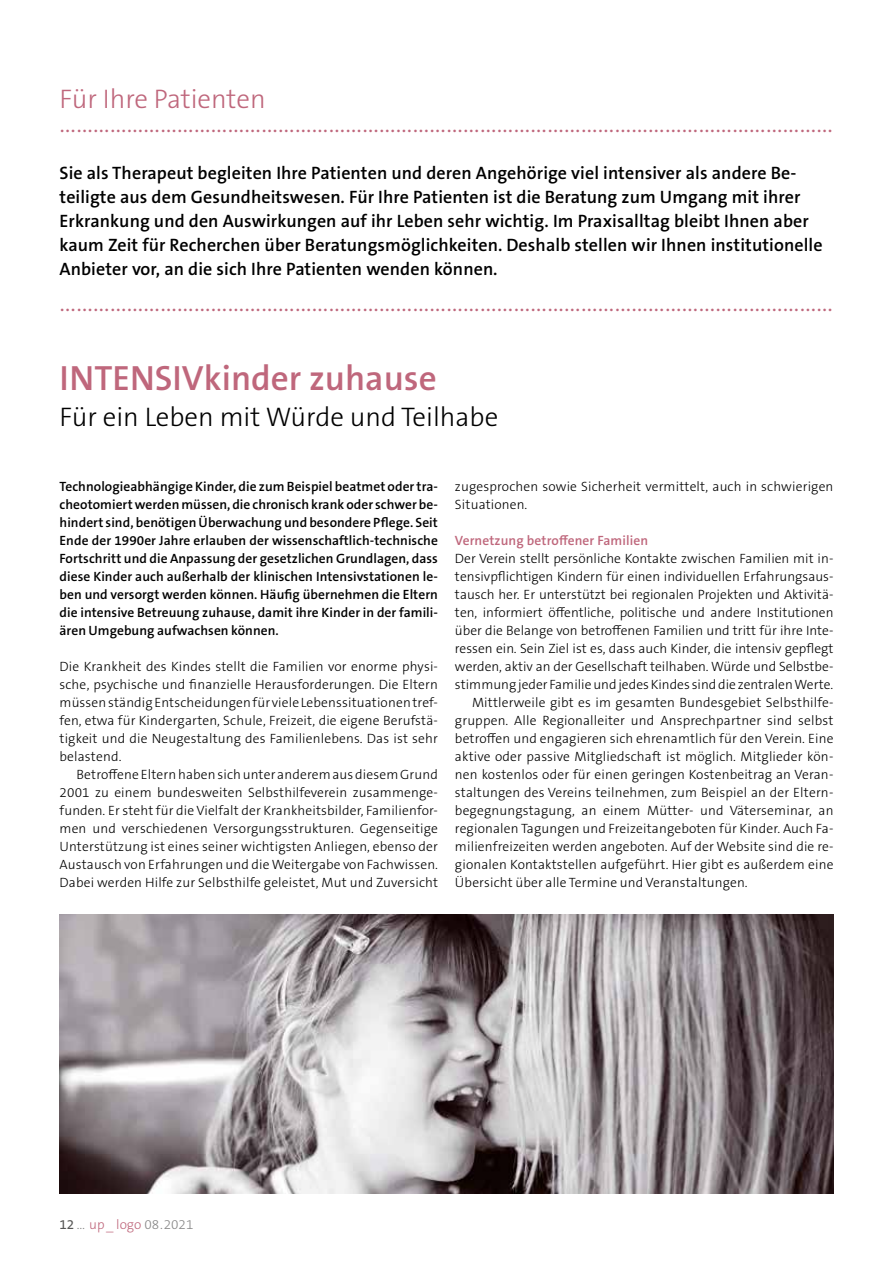
<style>
.page{position:relative;width:893px;height:1263px;background:#fff}
.page>*{position:absolute;margin:0;border:0;box-sizing:border-box;transform-origin:0 0}
.t1{font:600 35.25px "The Sans B W6";color:#bf677c}
.t2{font:300 27px/23.4px "The Sans B W3";color:#bf677c}
.t3{font:300 27px "The Sans B W3";color:#000}
.t4{font:600 18px/24px "The Sans B W6";letter-spacing:.005em;color:#000}
.t5{font:300 13.5px/18px "The Sans B W3";letter-spacing:.01em;color:#000;text-align:justify}
.t6{font:600 13.5px/18px "The Sans B W6";letter-spacing:.005em;color:#000;text-align:justify}
.t7{font:600 13.5px "The Sans B W6";letter-spacing:.01em;color:#bf677c}
.t8{font:300 13.5px "The Sans B W3";color:#878787}
.s1{font-family:"The Sans B W5 Plain";font-weight:400;color:#575756}
.s2{color:#bf677c}
</style>
<div class="page">
<img style="left:60px;top:914px;width:773px;height:279px">
<h2 class="t2" style="left:60px;top:88px;width:775px">Für Ihre Patienten ..........................................................................................................................................</h2>
<p class="t4" style="left:60px;top:161px;width:764px">Sie als Therapeut begleiten Ihre Patienten und deren Angehörige viel intensiver als andere Be&shy;teiligte aus dem Gesundheitswesen. Für Ihre Patienten ist die Beratung zum Umgang mit ihrer Erkrankung und den Auswirkungen auf ihr Leben sehr wichtig. Im Praxisalltag bleibt Ihnen aber kaum Zeit für Recherchen über Beratungsmöglichkeiten. Deshalb stellen wir Ihnen institutionelle Anbieter vor, an die sich Ihre Patienten wenden können.</p>
<h2 class="t2" style="left:60px;top:290px;width:775px">..........................................................................................................................................</h2>
<h1 class="t1" style="left:60px;top:356px;width:379px">INTENSIVkinder zuhause</h1>
<h2 class="t3" style="left:60px;top:400px;width:440px">Für ein Leben mit Würde und Teilhabe</h2>
<p class="t6" style="left:60px;top:477px;width:380px">Technologieabhängige Kinder, die zum Beispiel beatmet oder tra&shy;cheotomiert werden müssen, die chronisch krank oder schwer be&shy;hindert sind, benötigen Überwachung und besondere Pflege. Seit Ende der 1990er Jahre erlauben der wissenschaftlich-technische Fortschritt und die Anpassung der gesetzlichen Grundlagen, dass diese Kinder auch außerhalb der klinischen Intensivstationen le&shy;ben und versorgt werden können. Häufig übernehmen die Eltern die intensive Betreuung zuhause, damit ihre Kinder in der famili&shy;ären Umgebung aufwachsen können.</p>
<p class="t5" style="left:60px;top:657px;width:380px">Die Krankheit des Kindes stellt die Familien vor enorme physi&shy;sche, psychische und finanzielle Herausforderungen. Die Eltern müssen ständig Entscheidungen für viele Lebenssituationen tref&shy;fen, etwa für Kindergarten, Schule, Freizeit, die eigene Berufstä&shy;tigkeit und die Neugestaltung des Familienlebens. Das ist sehr belastend.</p>
<p class="t5" style="left:60px;top:765px;width:380px;text-indent:17px">Betroffene Eltern haben sich unter anderem aus diesem Grund 2001 zu einem bundesweiten Selbsthilfeverein zusammenge&shy;funden. Er steht für die Vielfalt der Krankheitsbilder, Familienfor&shy;men und verschiedenen Versorgungsstrukturen. Gegenseitige Unterstützung ist eines seiner wichtigsten Anliegen, ebenso der Austausch von Erfahrungen und die Weitergabe von Fachwissen.<br>Dabei werden Hilfe zur Selbsthilfe geleistet, Mut und Zuversicht</p>
<p class="t5" style="left:455px;top:477px;width:380px">zugesprochen sowie Sicherheit vermittelt, auch in schwierigen<br>Situationen.</p>
<p class="t7" style="left:455px;top:532px;width:195px">Vernetzung betroffener Familien</p>
<p class="t5" style="left:455px;top:549px;width:380px">Der Verein stellt persönliche Kontakte zwischen Familien mit in-</p>
<p class="t5" style="left:455px;top:567px;width:380px">tensivpflichtigen Kindern für einen individuellen Erfahrungsaus-</p>
<p class="t5" style="left:455px;top:585px;width:380px">tausch her. Er unterstützt bei regionalen Projekten und Aktivitä-</p>
<p class="t5" style="left:455px;top:603px;width:380px">ten, informiert öffentliche, politische und andere Institutionen</p>
<p class="t5" style="left:455px;top:621px;width:380px">über die Belange von betroffenen Familien und tritt für ihre Inte-</p>
<p class="t5" style="left:455px;top:639px;width:380px">ressen ein. Sein Ziel ist es, dass auch Kinder, die intensiv gepflegt</p>
<p class="t5" style="left:455px;top:657px;width:380px">werden, aktiv an der Gesellschaft teilhaben. Würde und Selbstbe-</p>
<p class="t5" style="left:455px;top:675px;width:380px">stimmung jeder Familie und jedes Kindes sind die zentralen Werte.</p>
<p class="t5" style="left:472px;top:693px;width:363px">Mittlerweile gibt es im gesamten Bundesgebiet Selbsthilfe-</p>
<p class="t5" style="left:455px;top:711px;width:380px">gruppen. Alle Regionalleiter und Ansprechpartner sind selbst</p>
<p class="t5" style="left:455px;top:729px;width:380px">betroffen und engagieren sich ehrenamtlich für den Verein. Eine</p>
<p class="t5" style="left:455px;top:747px;width:380px">aktive oder passive Mitgliedschaft ist möglich. Mitglieder kön-</p>
<p class="t5" style="left:455px;top:765px;width:380px">nen kostenlos oder für einen geringen Kostenbeitrag an Veran-</p>
<p class="t5" style="left:455px;top:783px;width:380px">staltungen des Vereins teilnehmen, zum Beispiel an der Eltern-</p>
<p class="t5" style="left:455px;top:801px;width:380px">begegnungstagung, an einem Mütter- und Väterseminar, an</p>
<p class="t5" style="left:455px;top:819px;width:380px">regionalen Tagungen und Freizeitangeboten für Kinder. Auch Fa-</p>
<p class="t5" style="left:455px;top:837px;width:380px">milienfreizeiten werden angeboten. Auf der Website sind die re-</p>
<p class="t5" style="left:455px;top:855px;width:380px">gionalen Kontaktstellen aufgeführt. Hier gibt es außerdem eine</p>
<p class="t5" style="left:455px;top:873px;width:294px">Übersicht über alle Termine und Veranstaltungen.</p>
<p class="t8" style="left:60px;top:1216px;width:135px"><span class="s1">12</span> ... <span class="s2">up _ logo</span> 08.2021</p>
</div>
